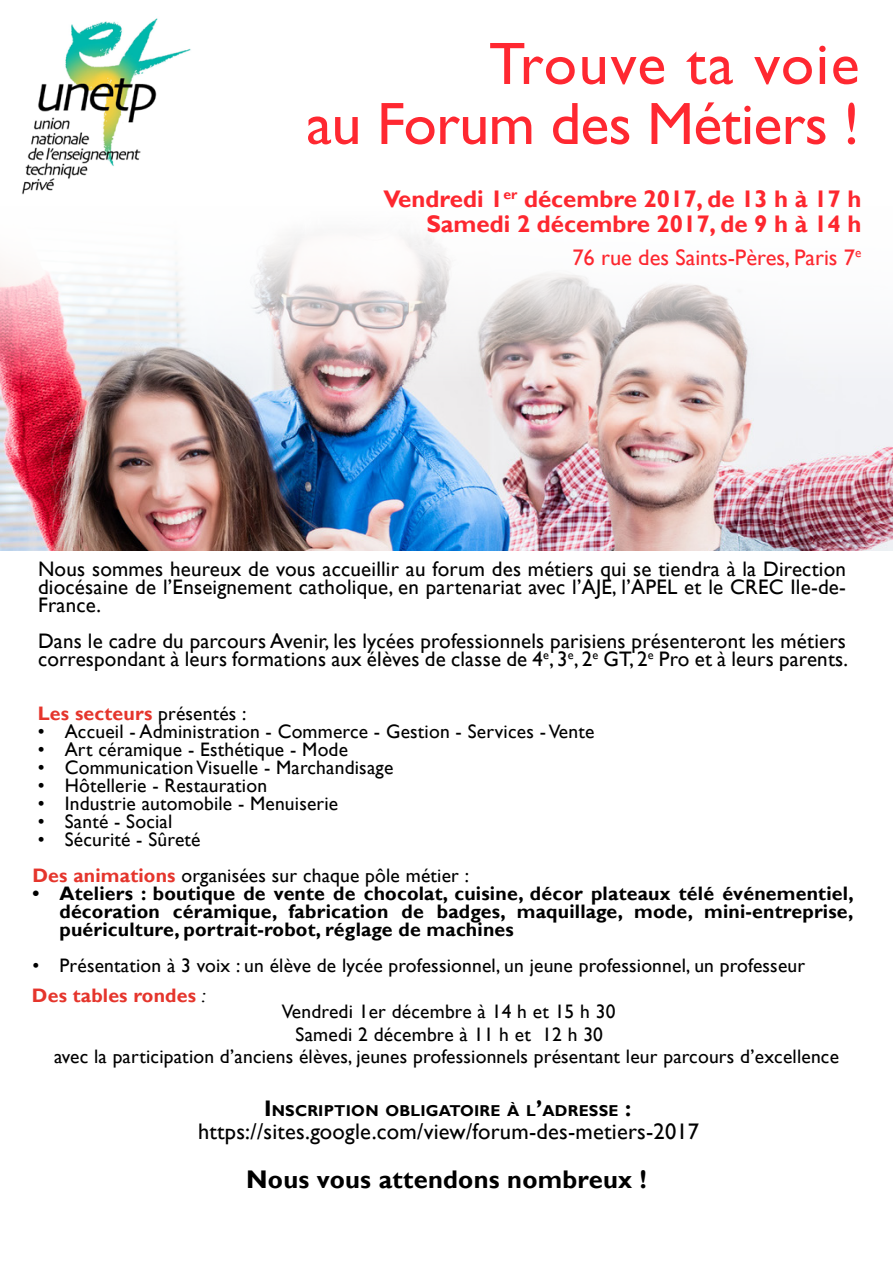
<style>
.page{position:relative;width:893px;height:1263px;background:#fff}
.page>*{position:absolute;margin:0;border:0;box-sizing:border-box;transform-origin:0 0}
.t1{font:60px/60px "Gill Sans";letter-spacing:-.01em;color:#ff2831;text-align:right}
.t2{font:700 25.5px "Gill Sans";letter-spacing:.01em;color:#000}
.t3{font:700 24px/25.5px "Gill Sans";color:#fd272f;text-align:right}
.t4{font:22.5px "Gill Sans";letter-spacing:.01em;color:#000}
.t5{font:22.5px "Gill Sans";color:#fd272f}
.t6{font:21px/18px "Gill Sans";letter-spacing:.01em;color:#000;text-align:justify}
.t7{font:19.5px/22.5px "Gill Sans";letter-spacing:.01em;color:#000}
.t8{font:700 19.5px/18px "Gill Sans";letter-spacing:.01em;color:#000;text-align:justify}
.t9{font:700 19.5px "Gill Sans";letter-spacing:.01em;color:#e5352c}
.t10{font:700 15.75px "Gill Sans";letter-spacing:.015em;color:#000}
.s1{font-weight:400;color:#000}
.s2{font-weight:700;color:#e5352c}
.s3{font-style:italic}
.s4{font-size:22.5px}
</style>
<div class="page">
<img style="left:0;top:234px;width:893px;height:317px">
<img style="left:22px;top:18px;width:169px;height:177px">
<p class="t1" style="left:306px;top:35px;width:555px">Trouve ta voie<br>au Forum des Métiers !</p>
<p class="t3" style="left:383px;top:187px;width:479px">Vendredi 1<sup>er</sup> décembre 2017, de 13 h à 17 h<br>Samedi 2 décembre 2017, de 9 h à 14 h</p>
<p class="t5" style="left:572px;top:244px;width:291px">76 rue des Saints-Pères, Paris 7<sup>e</sup></p>
<p class="t6" style="left:38px;top:560px;width:809px">Nous sommes heureux de vous accueillir au forum des métiers qui se tiendra à la Direction diocésaine de l’Enseignement catholique, en partenariat avec l’AJE, l’APEL et le CREC Ile-de-France.</p>
<p class="t6" style="left:38px;top:632px;width:812px">Dans le cadre du parcours Avenir, les lycées professionnels parisiens présenteront les métiers correspondant à leurs formations aux élèves de classe de 4<sup>e</sup>, 3<sup>e</sup>, 2<sup>e</sup> GT, 2<sup>e</sup> Pro et à leurs parents.</p>
<p class="t9" style="left:38px;top:702px;width:210px">Les secteurs <span class="s1">présentés :</span></p>
<p class="t7" style="left:38px;top:721px;width:558px">• Accueil - Administration - Commerce - Gestion - Services - Vente</p>
<p class="t7" style="left:38px;top:739px;width:312px">• Art céramique - Esthétique - Mode</p>
<p class="t7" style="left:38px;top:757px;width:357px">• Communication Visuelle - Marchandisage</p>
<p class="t7" style="left:38px;top:775px;width:231px">• Hôtellerie - Restauration</p>
<p class="t7" style="left:38px;top:793px;width:302px">• Industrie automobile - Menuiserie</p>
<p class="t7" style="left:38px;top:811px;width:136px">• Santé - Social</p>
<p class="t7" style="left:32px;top:822px;width:438px;line-height:36px">• Sécurité - Sûreté<br><span class="s2">Des animations</span> organisées sur chaque pôle métier :</p>
<p class="t8" style="left:59px;top:885px;width:796px;text-indent:-27px">• Ateliers : boutique de vente de chocolat, cuisine, décor plateaux télé événementiel, décoration céramique, fabrication de badges, maquillage, mode, mini-entreprise, puériculture, portrait-robot, réglage de machines</p>
<p class="t7" style="left:32px;top:951px;width:775px;line-height:29.8px">• Présentation à 3 voix : un élève de lycée professionnel, un jeune professionnel, un professeur<br><span class="s2">Des tables rondes</span> <span class="s3">:</span></p>
<p class="t7" style="left:54px;top:1001px;width:786px;text-align:center">Vendredi 1er décembre à 14 h et 15 h 30<br>Samedi 2 décembre à 11 h et 12 h 30<br>avec la participation d’anciens élèves, jeunes professionnels présentant leur parcours d’excellence</p>
<p class="t10" style="left:264px;top:1101px;width:369px"><span class="s4">I</span>NSCRI PTION OBLIGATOI RE À L<span class="s4">’</span>ADRESSE <span class="s4">:</span></p>
<p class="t4" style="left:198px;top:1118px;width:503px">https://sites.google.com/view/forum-des-metiers-2017</p>
<p class="t2" style="left:246px;top:1164px;width:402px">Nous vous attendons nombreux !</p>
</div>
